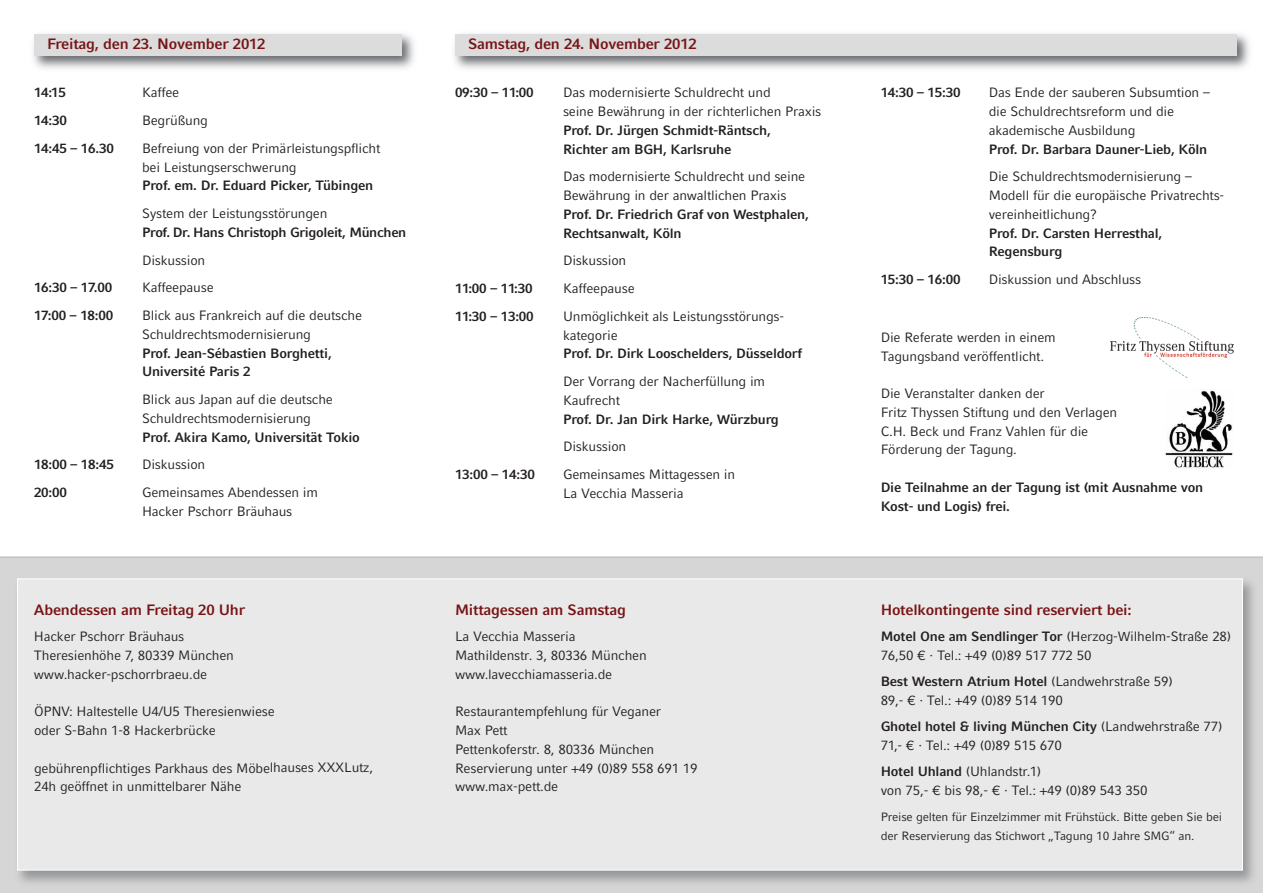
<style>
.page{position:relative;width:1263px;height:893px;background:#fff}
.page>*{position:absolute;margin:0;border:0;box-sizing:border-box;transform-origin:0 0}
.t1{font:700 15px "LMU Compatil Fact";letter-spacing:-.015em;color:#781415}
.t2{font:13.5px/18.8px "LMU Compatil Fact";letter-spacing:-.015em;color:#231f20}
.t3{font:700 13.5px/18.8px "LMU Compatil Fact";letter-spacing:-.015em;color:#231f20}
.t4{font:12px/18.8px "LMU Compatil Fact";letter-spacing:-.015em;color:#231f20}
.s1{font-weight:700}
</style>
<div class="page">
<svg style="left:0;top:557px;width:1263px;height:336px;background:#cbcccc"></svg>
<hr style="left:0;top:556px;width:1263px;height:2px;background:#b3b6b8">
<div style="left:18px;top:579px;width:1224px;height:291px;background:#eae9e9"></div>
<img style="left:33px;top:33px;width:381px;height:36px">
<div style="left:34px;top:34px;width:367px;height:21px;background:#dcdcdd"></div>
<img style="left:454px;top:33px;width:796px;height:36px">
<div style="left:455px;top:34px;width:781px;height:21px;background:#dcdcdd"></div>
<img style="left:1111px;top:318px;width:122px;height:59px">
<img style="left:1165px;top:389px;width:68px;height:80px">
<p class="t1" style="left:47px;top:38px;width:220px">Freitag, den 23. November 2012</p>
<p class="t1" style="left:468px;top:38px;width:230px">Samstag, den 24. November 2012</p>
<p class="t3" style="left:34px;top:85px;width:34px">14:15</p>
<p class="t2" style="left:142px;top:85px;width:39px">Kaffee</p>
<p class="t3" style="left:34px;top:112px;width:34px">14:30</p>
<p class="t2" style="left:142px;top:112px;width:68px">Begrüßung</p>
<p class="t3" style="left:34px;top:140px;width:81px">14:45 – 16.30</p>
<p class="t2" style="left:142px;top:140px;width:240px">Befreiung von der Primärleistungspflicht bei Leistungserschwerung</p>
<p class="t3" style="left:142px;top:178px;width:233px">Prof. em. Dr. Eduard Picker, Tübingen</p>
<p class="t2" style="left:142px;top:205px;width:187px">System der Leistungsstörungen</p>
<p class="t3" style="left:142px;top:224px;width:266px">Prof. Dr. Hans Christoph Grigoleit, München</p>
<p class="t2" style="left:142px;top:252px;width:65px">Diskussion</p>
<p class="t3" style="left:34px;top:280px;width:80px">16:30 – 17.00</p>
<p class="t2" style="left:142px;top:280px;width:73px">Kaffeepause</p>
<p class="t3" style="left:34px;top:307px;width:81px">17:00 – 18:00</p>
<p class="t2" style="left:142px;top:307px;width:222px">Blick aus Frankreich auf die deutsche<br>Schuldrechtsmodernisierung</p>
<p class="t3" style="left:142px;top:345px;width:191px">Prof. Jean-Sébastien Borghetti,<br>Université Paris 2</p>
<p class="t2" style="left:142px;top:391px;width:192px">Blick aus Japan auf die deutsche<br>Schuldrechtsmodernisierung</p>
<p class="t3" style="left:142px;top:429px;width:219px">Prof. Akira Kamo, Universität Tokio</p>
<p class="t3" style="left:34px;top:457px;width:81px">18:00 – 18:45</p>
<p class="t2" style="left:142px;top:457px;width:65px">Diskussion</p>
<p class="t3" style="left:34px;top:484px;width:34px">20:00</p>
<p class="t2" style="left:142px;top:484px;width:177px">Gemeinsames Abendessen im<br>Hacker Pschorr Bräuhaus</p>
<p class="t1" style="left:34px;top:605px;width:213px">Abendessen am Freitag 20 Uhr</p>
<p class="t2" style="left:34px;top:629px;width:201px">Hacker Pschorr Bräuhaus<br>Theresienhöhe 7, 80339 München www.hacker-pschorrbraeu.de</p>
<p class="t2" style="left:34px;top:704px;width:242px">ÖPNV: Haltestelle U4/U5 Theresienwiese oder S-Bahn 1-8 Hackerbrücke</p>
<p class="t2" style="left:34px;top:760px;width:341px">gebührenpflichtiges Parkhaus des Möbelhauses XXXLutz,<br>24h geöffnet in unmittelbarer Nähe</p>
<p class="t3" style="left:455px;top:85px;width:80px">09:30 – 11:00</p>
<p class="t2" style="left:563px;top:85px;width:260px">Das modernisierte Schuldrecht und<br>seine Bewährung in der richterlichen Praxis</p>
<p class="t3" style="left:563px;top:122px;width:209px">Prof. Dr. Jürgen Schmidt-Räntsch,<br>Richter am BGH, Karlsruhe</p>
<p class="t2" style="left:563px;top:169px;width:244px">Das modernisierte Schuldrecht und seine<br>Bewährung in der anwaltlichen Praxis</p>
<p class="t3" style="left:563px;top:206px;width:247px">Prof. Dr. Friedrich Graf von Westphalen,<br>Rechtsanwalt, Köln</p>
<p class="t2" style="left:563px;top:253px;width:65px">Diskussion</p>
<p class="t3" style="left:455px;top:280px;width:79px">11:00 – 11:30</p>
<p class="t2" style="left:563px;top:280px;width:73px">Kaffeepause</p>
<p class="t3" style="left:455px;top:308px;width:80px">11:30 – 13:00</p>
<p class="t2" style="left:563px;top:308px;width:223px">Unmöglichkeit als Leistungsstörungs&shy;kategorie</p>
<p class="t3" style="left:563px;top:346px;width:240px">Prof. Dr. Dirk Looschelders, Düsseldorf</p>
<p class="t2" style="left:563px;top:373px;width:204px">Der Vorrang der Nacherfüllung im<br>Kaufrecht</p>
<p class="t3" style="left:563px;top:411px;width:217px">Prof. Dr. Jan Dirk Harke, Würzburg</p>
<p class="t2" style="left:563px;top:439px;width:65px">Diskussion</p>
<p class="t3" style="left:455px;top:466px;width:81px">13:00 – 14:30</p>
<p class="t2" style="left:563px;top:466px;width:174px">Gemeinsames Mittagessen in<br>La Vecchia Masseria</p>
<p class="t1" style="left:455px;top:604px;width:173px">Mittagessen am Samstag</p>
<p class="t2" style="left:455px;top:629px;width:193px">La Vecchia Masseria<br>Mathildenstr. 3, 80336 München www.lavecchiamasseria.de</p>
<p class="t2" style="left:455px;top:704px;width:244px">Restaurantempfehlung für Veganer<br>Max Pett<br>Pettenkoferstr. 8, 80336 München<br>Reservierung unter +49 (0)89 558 691 19 www.max-pett.de</p>
<p class="t3" style="left:881px;top:85px;width:81px">14:30 – 15:30</p>
<p class="t2" style="left:989px;top:85px;width:223px">Das Ende der sauberen Subsumtion – die Schuldrechtsreform und die akademische Ausbildung</p>
<p class="t3" style="left:989px;top:141px;width:220px">Prof. Dr. Barbara Dauner-Lieb, Köln</p>
<p class="t2" style="left:989px;top:169px;width:237px">Die Schuldrechtsmodernisierung –<br>Modell für die europäische Privatrechts&shy;vereinheitlichung?</p>
<p class="t3" style="left:989px;top:225px;width:175px">Prof. Dr. Carsten Herresthal,<br>Regensburg</p>
<p class="t3" style="left:881px;top:271px;width:81px">15:30 – 16:00</p>
<p class="t2" style="left:989px;top:271px;width:154px">Diskussion und Abschluss</p>
<p class="t2" style="left:881px;top:329px;width:177px">Die Referate werden in einem<br>Tagungsband veröffentlicht.</p>
<p class="t2" style="left:881px;top:386px;width:238px">Die Veranstalter danken der<br>Fritz Thyssen Stiftung und den Verlagen<br>C.H. Beck und Franz Vahlen für die<br>Förderung der Tagung.</p>
<p class="t3" style="left:881px;top:479px;width:324px">Die Teilnahme an der Tagung ist (mit Ausnahme von<br>Kost- und Logis) frei.</p>
<p class="t1" style="left:881px;top:604px;width:252px">Hotelkontingente sind reserviert bei:</p>
<p class="t2" style="left:881px;top:629px;width:352px"><span class="s1">Motel One am Sendlinger Tor</span> (Herzog-Wilhelm-Straße 28)<br>76,50 € · Tel.: +49 (0)89 517 772 50</p>
<p class="t2" style="left:881px;top:674px;width:294px"><span class="s1">Best Western Atrium Hotel</span> (Landwehrstraße 59)<br>89,- € · Tel.: +49 (0)89 514 190</p>
<p class="t2" style="left:881px;top:719px;width:344px"><span class="s1">Ghotel hotel &amp; living München City</span> (Landwehrstraße 77)<br>71,- € · Tel.: +49 (0)89 515 670</p>
<p class="t2" style="left:881px;top:764px;width:268px"><span class="s1">Hotel Uhland</span> (Uhlandstr.1)<br>von 75,- € bis 98,- € · Tel.: +49 (0)89 543 350</p>
<p class="t4" style="left:881px;top:809px;width:343px">Preise gelten für Einzelzimmer mit Frühstück. Bitte geben Sie bei der Reservierung das Stichwort „Tagung 10 Jahre SMG“ an.</p>
</div>
